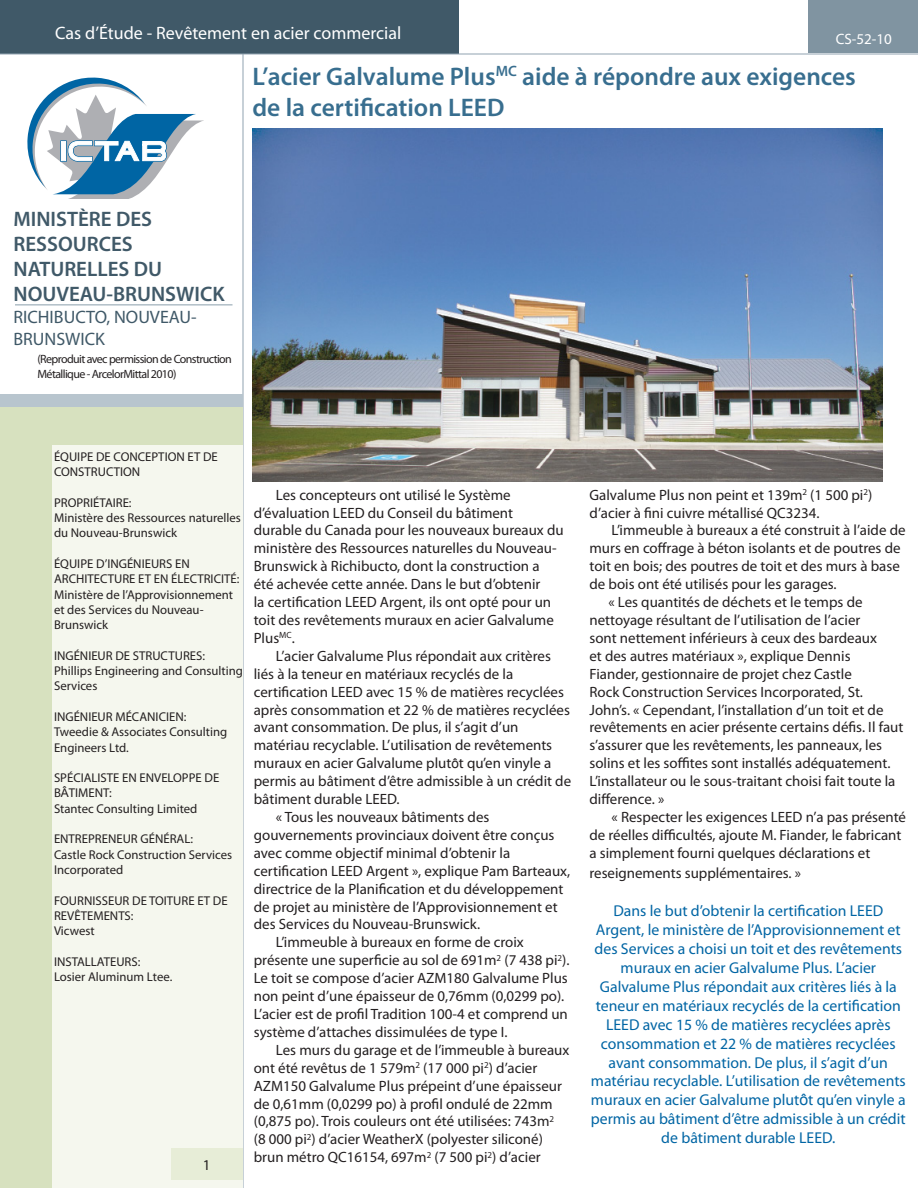
<style>
.page{position:relative;width:918px;height:1188px;background:#fff}
.page>*{position:absolute;margin:0;border:0;box-sizing:border-box;transform-origin:0 0}
.t1{font:600 25.5px/30.6px "Myriad Pro";color:#386e8f}
.t2{font:600 21px "Myriad Pro";color:#405968}
.t3{font:18px "Myriad Pro";color:#fff}
.t4{font:18px/21.6px "Myriad Pro";color:#405968}
.t5{font:15.75px/18.9px "Myriad Pro";color:#0065a4;text-align:center}
.t6{font:15px "Myriad Pro";color:#fff}
.t7{font:15px "Myriad Pro";color:#231f20}
.t8{font:14.85px/17.9px "Myriad Pro";color:#231f20}
.t9{font:12.75px/15.3px "Myriad Pro";color:#231f20}
.t10{font:12px/14.4px "Myriad Pro";letter-spacing:-.05em;color:#231f20}
.s1{font-family:"Arial";font-size:12px}
.s2{font-family:"Arial";font-size:13.5px}
.s3{font-family:"Arial"}
</style>
<div class="page">
<div style="left:0;top:0;width:459px;height:54px;background:#405968"></div>
<div style="left:809px;top:0;width:109px;height:53px;background:#8094a1"></div>
<hr style="left:0;top:54px;width:918px;height:1px;background:#90a3b0">
<hr style="left:243px;top:54px;width:1px;height:1134px;background:#90a3b0">
<hr style="left:15px;top:304px;width:217px;height:1px;background:#8a9eac">
<div style="left:0;top:394px;width:243px;height:12px;background:#b8c5ce"></div>
<div style="left:0;top:407px;width:243px;height:781px;background:#d7e1bf"></div>
<div style="left:53px;top:446px;width:190px;height:742px;background:#f5f7ee"></div>
<div style="left:172px;top:1148px;width:71px;height:31px;background:#e7edd7"></div>
<svg style="left:27px;top:77px;width:176px;height:121px"></svg>
<img style="left:253px;top:129px;width:630px;height:353px">
<p class="t3" style="left:55px;top:22px;width:348px">Cas d’Étude - Revêtement en acier commercial</p>
<p class="t6" style="left:836px;top:30px;width:58px">CS-52-10</p>
<p class="t1" style="left:252px;top:61px;width:605px">L’acier Galvalume Plus<sup>MC</sup> aide à répondre aux exigences de la certification LEED</p>
<p class="t2" style="left:14px;top:205px;width:140px">MINISTÈRE DES</p>
<p class="t2" style="left:14px;top:231px;width:121px">RESSOURCES</p>
<p class="t2" style="left:14px;top:256px;width:150px">NATURELLES DU</p>
<p class="t2" style="left:14px;top:281px;width:213px">NOUVEAU-BRUNSWICK</p>
<p class="t4" style="left:14px;top:306px;width:185px">RICHIBUCTO, NOUVEAU-<br>BRUNSWICK</p>
<p class="t10" style="left:38px;top:352px;width:196px">(Reproduit avec permission de Construction<br>Métallique - ArcelorMittal 2010)</p>
<p class="t9" style="left:54px;top:449px;width:165px">ÉQUIPE DE CONCEPTION ET DE<br>CONSTRUCTION</p>
<p class="t9" style="left:54px;top:495px;width:79px">PROPRIÉTAIRE:</p>
<p class="t9" style="left:54px;top:510px;width:189px">Ministère des Ressources naturelles du Nouveau-Brunswick</p>
<p class="t9" style="left:54px;top:556px;width:137px">ÉQUIPE D’INGÉNIEURS EN</p>
<p class="t9" style="left:54px;top:571px;width:187px">ARCHITECTURE ET EN ÉLECTRICITÉ:</p>
<p class="t9" style="left:54px;top:586px;width:181px">Ministère de l’Approvisionnement et des Services du Nouveau-<br>Brunswick</p>
<p class="t9" style="left:54px;top:648px;width:153px">INGÉNIEUR DE STRUCTURES:</p>
<p class="t9" style="left:54px;top:663px;width:190px">Phillips Engineering and Consulting<br>Services</p>
<p class="t9" style="left:54px;top:709px;width:134px">INGÉNIEUR MÉCANICIEN:</p>
<p class="t9" style="left:54px;top:724px;width:175px">Tweedie &amp; Associates Consulting<br>Engineers Ltd.</p>
<p class="t9" style="left:54px;top:770px;width:167px">SPÉCIALISTE EN ENVELOPPE DE<br>B<span class="s1">Â</span>TIMENT:</p>
<p class="t9" style="left:54px;top:801px;width:145px">Stantec Consulting Limited</p>
<p class="t9" style="left:54px;top:831px;width:141px">ENTREPRENEUR GÉNÉRAL:</p>
<p class="t9" style="left:54px;top:847px;width:180px">Castle Rock Construction Services<br>Incorporated</p>
<p class="t9" style="left:54px;top:892px;width:175px">FOURNISSEUR DE TOITURE ET DE<br>REVÊTEMENTS:</p>
<p class="t9" style="left:54px;top:923px;width:42px">Vicwest</p>
<p class="t9" style="left:54px;top:954px;width:88px">INSTALLATEURS:</p>
<p class="t9" style="left:54px;top:969px;width:120px">Losier Aluminum Ltee.</p>
<p class="t7" style="left:203px;top:1155px;width:9px">1</p>
<p class="t8" style="left:254px;top:486px;width:311px;text-indent:22px">Les concepteurs ont utilisé le Système d’évaluation LEED du Conseil du bâtiment durable du Canada pour les nouveaux bureaux du ministère des Ressources naturelles du Nouveau-Brunswick à Richibucto, dont la construction a<br>été achevée cette année. Dans le but d’obtenir<br>la certification LEED Argent, ils ont opté pour un toit des revêtements muraux en acier Galvalume Plus<sup>MC</sup>.</p>
<p class="t8" style="left:254px;top:647px;width:319px;text-indent:22px">L’acier Galvalume Plus répondait aux critères liés à la teneur en matériaux recyclés de la certification LEED avec 15 % de matières recyclées après consommation et 22 % de matières recyclées avant consommation. De plus, il s’agit d’un matériau recyclable. L’utilisation de revêtements muraux en acier Galvalume plut<span class="s2">ô</span>t qu’en vinyle a permis au bâtiment d’être admissible à un crédit de bâtiment durable LEED.</p>
<p class="t8" style="left:254px;top:808px;width:318px;text-indent:22px">« Tous les nouveaux bâtiments des gouvernements provinciaux doivent être conçus avec comme objectif minimal d’obtenir la certification LEED Argent », explique Pam Barteaux, directrice de la Planification et du développement de projet au ministère de l’Approvisionnement et des Services du Nouveau-Brunswick.</p>
<p class="t8" style="left:254px;top:933px;width:317px;text-indent:22px">L’immeuble à bureaux en forme de croix présente une superficie au sol de 691m<sup>2</sup> (7 438 pi<sup>2</sup>).<br>Le toit se compose d’acier AZM180 Galvalume Plus non peint d’une épaisseur de 0,76mm (0,0299 po).<br>L’acier est de profil Tradition 100-4 et comprend un système d’attaches dissimulées de type I.</p>
<p class="t8" style="left:254px;top:1041px;width:317px;text-indent:22px">Les murs du garage et de l’immeuble à bureaux ont été revêtus de 1 579m<sup>2</sup> (17 000 pi<sup>2</sup>) d’acier AZM150 Galvalume Plus prépeint d’une épaisseur de 0,61mm (0,0299 po) à profil ondulé de 22mm (0,875 po). Trois couleurs ont été utilisées: 743m<sup>2 </sup>(8 000 pi<sup>2</sup>) d’acier WeatherX (polyester siliconé) brun métro QC16154, 697m<sup>2</sup> (7 500 pi<sup>2</sup>) d’acier</p>
<p class="t8" style="left:590px;top:486px;width:284px">Galvalume Plus non peint et 139m<sup>2</sup> (1 500 pi<sup>2</sup>) d’acier à fini cuivre métallisé QC3234.</p>
<p class="t8" style="left:590px;top:521px;width:318px;text-indent:22px">L’immeuble à bureaux a été construit à l’aide de murs en coffrage à béton isolants et de poutres de toit en bois; des poutres de toit et des murs à base de bois ont été utilisés pour les garages.</p>
<p class="t8" style="left:590px;top:593px;width:315px;text-indent:19px">« Les quantités de déchets et le temps de nettoyage résultant de l’utilisation de l’acier<br>sont nettement inférieurs à ceux des bardeaux<br>et des autres matériaux », explique Dennis<br>Fiander, gestionnaire de projet chez Castle<br>Rock Construction Services Incorporated, St.<br>John’s. « Cependant, l’installation d’un toit et de revêtements en acier présente certains défis. Il faut s’assurer que les revêtements, les panneaux, les solins et les soffites sont installés adéquatement.<br>L’installateur ou le sous-traitant choisi fait toute la difference. »</p>
<p class="t8" style="left:590px;top:808px;width:318px;text-indent:22px">« Respecter les exigences LEED n’a pas présenté de réelles difficultés, ajoute M. Fiander, le fabricant a simplement fourni quelques déclarations et</p>
<p class="t8" style="left:590px;top:864px;width:213px">reseignements supplémentaires. »</p>
<p class="t5" style="left:591px;top:901px;width:316px">Dans le but d’obtenir la certification LEED Argent, le ministère de l’Approvisionnement et des Services a choisi un toit et des revêtements muraux en acier Galvalume Plus. L’acier Galvalume Plus répondait aux critères liés à la teneur en matériaux recyclés de la certification LEED avec 15 % de matières recyclées après consommation et 22 % de matières recyclées avant consommation. De plus, il s’agit d’un matériau recyclable. L’utilisation de revêtements muraux en acier Galvalume plut<span class="s3">ô</span>t qu’en vinyle a permis au bâtiment d’être admissible à un crédit de bâtiment durable LEED.</p>
</div>
